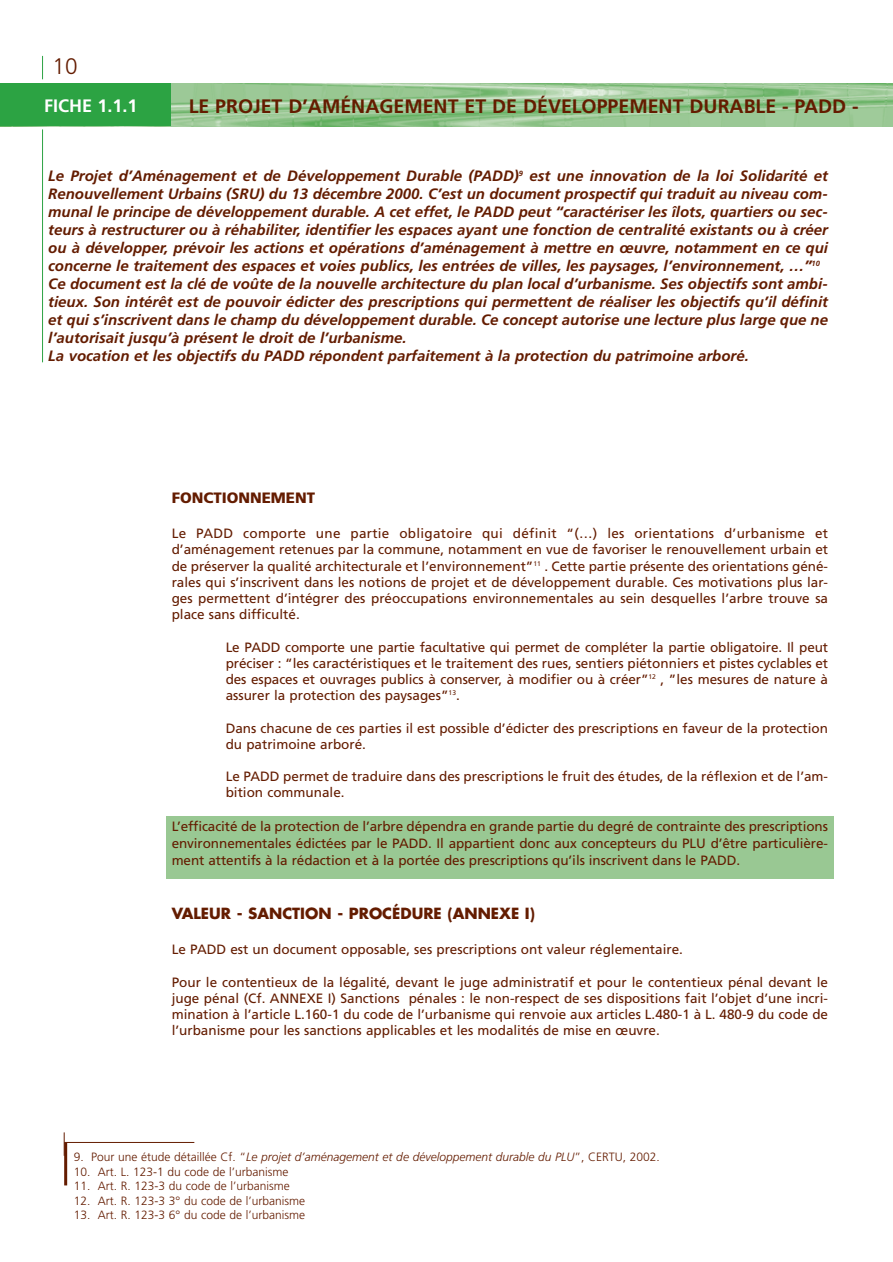
<style>
.page{position:relative;width:893px;height:1262px;background:#fff}
.page>*{position:absolute;margin:0;border:0;box-sizing:border-box;transform-origin:0 0}
.t1{font:300 22.5px "Frutiger";color:#641c00}
.t2{font:700 19.5px "Frutiger";color:#641c00}
.t3{font:700 18px "Frutiger";color:#fff}
.t4{font:italic 700 15px/18px "Frutiger";color:#641c00}
.t5{font:700 15px "Futura";color:#641c00}
.t6{font:900 15px "Frutiger";color:#641c00}
.t7{font:13.5px/16.2px "Frutiger";color:#641c00;text-align:justify}
.t8{font:300 12px "Frutiger";color:#641c00}
.t9{font:italic 300 12px "Frutiger";color:#641c00}
.s1{font-style:normal}
</style>
<div class="page">
<img style="left:170px;top:84px;width:722px;height:42px">
<div style="left:0;top:84px;width:170px;height:42px;background:#2ca343"></div>
<hr style="left:64px;top:1142px;width:130px;height:1px;background:#641c00">
<svg style="left:42px;top:56px;width:1px;height:23px"></svg>
<hr style="left:42px;top:129px;width:1px;height:233px;background:#2ca343">
<hr style="left:64px;top:1142px;width:3px;height:43px;background:#641c00">
<div style="left:166px;top:816px;width:667px;height:63px;background:#99c893"></div>
<h1 class="t1" style="left:53px;top:57px;width:27px">10</h1>
<h3 class="t3" style="left:44px;top:98px;width:95px">FICHE 1.1.1</h3>
<h2 class="t2" style="left:189px;top:98px;width:671px">LE PROJET D’AMÉNAGEMENT ET DE DÉVELOPPEMENT DURABLE - PADD -</h2>
<p class="t4" style="left:48px;top:168px;width:781px">Le Projet d’Aménagement et de Développement Durable (PADD)<sup>9</sup> est une innovation de la loi Solidarité et Renouvellement Urbains (SRU) du 13 décembre 2000. C’est un document prospectif qui traduit au niveau com&shy;munal le principe de développement durable. A cet effet, le PADD peut “caractériser les îlots, quartiers ou sec&shy;teurs à restructurer ou à réhabiliter, identifier les espaces ayant une fonction de centralité existants ou à créer ou à développer, prévoir les actions et opérations d’aménagement à mettre en œuvre, notamment en ce qui concerne le traitement des espaces et voies publics, les entrées de villes, les paysages, l’environnement, …”<sup>10<br></sup>Ce document est la clé de voûte de la nouvelle architecture du plan local d’urbanisme. Ses objectifs sont ambi&shy;tieux. Son intérêt est de pouvoir édicter des prescriptions qui permettent de réaliser les objectifs qu’il définit et qui s’inscrivent dans le champ du développement durable. Ce concept autorise une lecture plus large que ne l’autorisait jusqu’à présent le droit de l’urbanisme.<br>La vocation et les objectifs du PADD répondent parfaitement à la protection du patrimoine arboré.</p>
<p class="t6" style="left:172px;top:492px;width:145px">FONCTIONNEMENT</p>
<p class="t7" style="left:172px;top:526px;width:658px">Le PADD comporte une partie obligatoire qui définit “(…) les orientations d’urbanisme et d’aménagement retenues par la commune, notamment en vue de favoriser le renouvellement urbain et de préserver la qualité architecturale et l’environnement”<sup>11</sup> . Cette partie présente des orientations géné&shy;rales qui s’inscrivent dans les notions de projet et de développement durable. Ces motivations plus lar&shy;ges permettent d’intégrer des préoccupations environnementales au sein desquelles l’arbre trouve sa place sans difficulté.</p>
<p class="t7" style="left:226px;top:640px;width:604px">Le PADD comporte une partie facultative qui permet de compléter la partie obligatoire. Il peut préciser : “les caractéristiques et le traitement des rues, sentiers piétonniers et pistes cyclables et des espaces et ouvrages publics à conserver, à modifier ou à créer”<sup>12</sup> , ”les mesures de nature à assurer la protection des paysages”<sup>13</sup>.</p>
<p class="t7" style="left:226px;top:721px;width:604px">Dans chacune de ces parties il est possible d’édicter des prescriptions en faveur de la protection du patrimoine arboré.</p>
<p class="t7" style="left:226px;top:769px;width:604px">Le PADD permet de traduire dans des prescriptions le fruit des études, de la réflexion et de l’am&shy;bition communale.</p>
<p class="t7" style="left:172px;top:819px;width:658px;line-height:16.8px">L’efficacité de la protection de l’arbre dépendra en grande partie du degré de contrainte des prescriptions environnementales édictées par le PADD. Il appartient donc aux concepteurs du PLU d’être particulière&shy;ment attentifs à la rédaction et à la portée des prescriptions qu’ils inscrivent dans le PADD.</p>
<p class="t5" style="left:172px;top:906px;width:365px">VALEUR - SANCTION - PROCÉDURE (ANNEXE I)</p>
<p class="t7" style="left:172px;top:942px;width:513px">Le PADD est un document opposable, ses prescriptions ont valeur réglementaire.</p>
<p class="t7" style="left:172px;top:974px;width:658px">Pour le contentieux de la légalité, devant le juge administratif et pour le contentieux pénal devant le juge pénal (Cf. ANNEXE I) Sanctions pénales : le non-respect de ses dispositions fait l’objet d’une incri&shy;mination à l’article L.160-1 du code de l’urbanisme qui renvoie aux articles L.480-1 à L. 480-9 du code de l’urbanisme pour les sanctions applicables et les modalités de mise en œuvre.</p>
<p class="t9" style="left:74px;top:1152px;width:587px"><span class="s1">9. Pour une étude détaillée Cf. “</span>Le projet d’aménagement et de développement durable du PLU<span class="s1">”, CERTU, 2002.</span></p>
<p class="t8" style="left:74px;top:1166px;width:216px">10. Art. L. 123-1 du code de l’urbanisme</p>
<p class="t8" style="left:74px;top:1181px;width:218px">11. Art. R. 123-3 du code de l’urbanisme</p>
<p class="t8" style="left:74px;top:1195px;width:233px">12. Art. R. 123-3 3° du code de l’urbanisme</p>
<p class="t8" style="left:74px;top:1210px;width:233px">13. Art. R. 123-3 6° du code de l’urbanisme</p>
</div>
